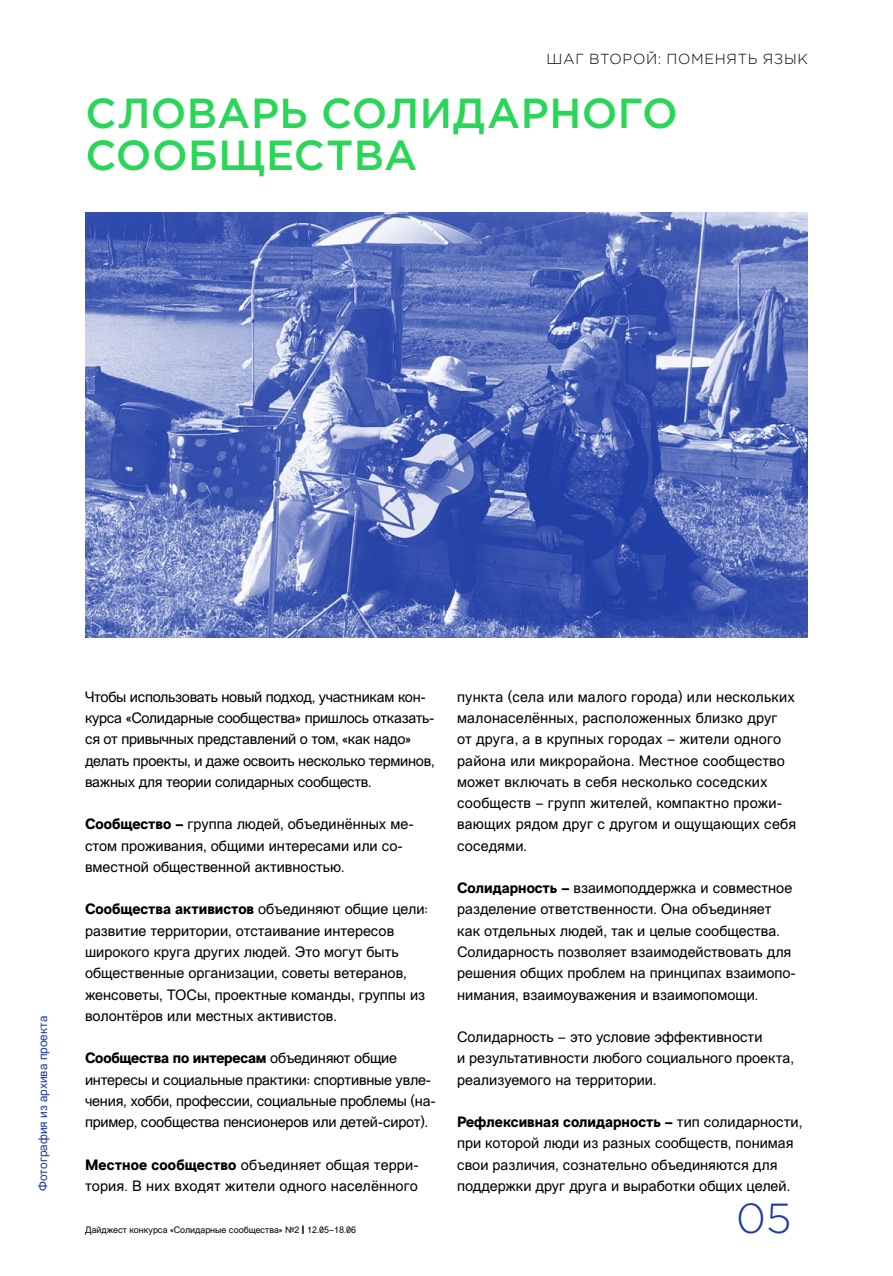
<style>
.page{position:relative;width:893px;height:1276px;background:#fff}
.page>*{position:absolute;margin:0;border:0;box-sizing:border-box;transform-origin:0 0}
.t1{font:500 42px/42.5px "Gotham Pro";letter-spacing:.01em;color:#29d657}
.t2{font:300 42px "Gotham Pro";color:#1e3ca5}
.t3{font:14.55px/21.3px "Vremena Grotesk";color:#000}
.t4{font:14.55px/21.3px "Vremena Grotesk";letter-spacing:-.02em;color:#000}
.t5{font:300 14.55px "Gotham Pro";letter-spacing:.045em;color:#000}
.t6{font:12px "Vremena Grotesk";color:#1e3ca5}
.t7{font:9px "Vremena Grotesk";color:#000}
.s1{font-weight:700}
</style>
<div class="page">
<img style="left:85px;top:213px;width:723px;height:425px">
<p class="t5" style="left:546px;top:51px;width:263px">ШАГ ВТОРОЙ: ПОМЕНЯТЬ ЯЗЫК</p>
<h1 class="t1" style="left:85px;top:91px;width:594px">СЛОВАРЬ СОЛИДАРНОГО<br>СООБЩЕСТВА</h1>
<p class="t6" style="left:35px;top:1191px;width:177px;rotate:-90deg">Фотография из архива проекта</p>
<p class="t4" style="left:85px;top:686px;width:351px">Чтобы использовать новый подход, участникам кон&shy;курса «Солидарные сообщества» пришлось отказать&shy;ся от привычных представлений о том, «как надо» делать проекты, и даже освоить несколько терминов, важных для теории солидарных сообществ.</p>
<p class="t3" style="left:85px;top:813px;width:330px"><span class="s1">Сообщество –</span> группа людей, объединённых ме&shy;стом проживания, общими интересами или со&shy;вместной общественной активностью.</p>
<p class="t3" style="left:85px;top:898px;width:344px"><span class="s1">Сообщества активистов</span> объединяют общие цели: развитие территории, отстаивание интересов широкого круга других людей. Это могут быть общественные организации, советы ветеранов, женсоветы, ТОСы, проектные команды, группы из волонтёров или местных активистов.</p>
<p class="t3" style="left:85px;top:1047px;width:352px"><span class="s1">Сообщества по интересам</span> объединяют общие интересы и социальные практики: спортивные увле&shy;чения, хобби, профессии, социальные проблемы (на&shy;пример, сообщества пенсионеров или детей-сирот).</p>
<p class="t3" style="left:85px;top:1154px;width:335px"><span class="s1">Местное сообщество</span> объединяет общая терри&shy;тория. В них входят жители одного населённого</p>
<p class="t7" style="left:85px;top:1223px;width:273px">Дайджест конкурса «Солидарные сообщества» №2 <span class="s1">|</span> 12.05–18.06</p>
<p class="t3" style="left:457px;top:686px;width:341px">пункта (села или малого города) или нескольких малонаселённых, расположенных близко друг<br>от друга, а в крупных городах – жители одного района или микрорайона. Местное сообщество может включать в себя несколько соседских сообществ – групп жителей, компактно прожи&shy;вающих рядом друг с другом и ощущающих себя соседями.</p>
<p class="t3" style="left:457px;top:877px;width:340px"><span class="s1">Солидарность –</span> взаимоподдержка и совместное разделение ответственности. Она объединяет как отдельных людей, так и целые сообщества.<br>Солидарность позволяет взаимодействовать для решения общих проблем на принципах взаимопо&shy;нимания, взаимоуважения и взаимопомощи.</p>
<p class="t3" style="left:457px;top:1026px;width:338px">Солидарность – это условие эффективности<br>и результативности любого социального проекта, реализуемого на территории.</p>
<p class="t3" style="left:457px;top:1111px;width:347px"><span class="s1">Рефлексивная солидарность –</span> тип солидарности, при которой люди из разных сообществ, понимая свои различия, сознательно объединяются для поддержки друг друга и выработки общих целей.</p>
<h1 class="t2" style="left:736px;top:1195px;width:57px">05</h1>
</div>
